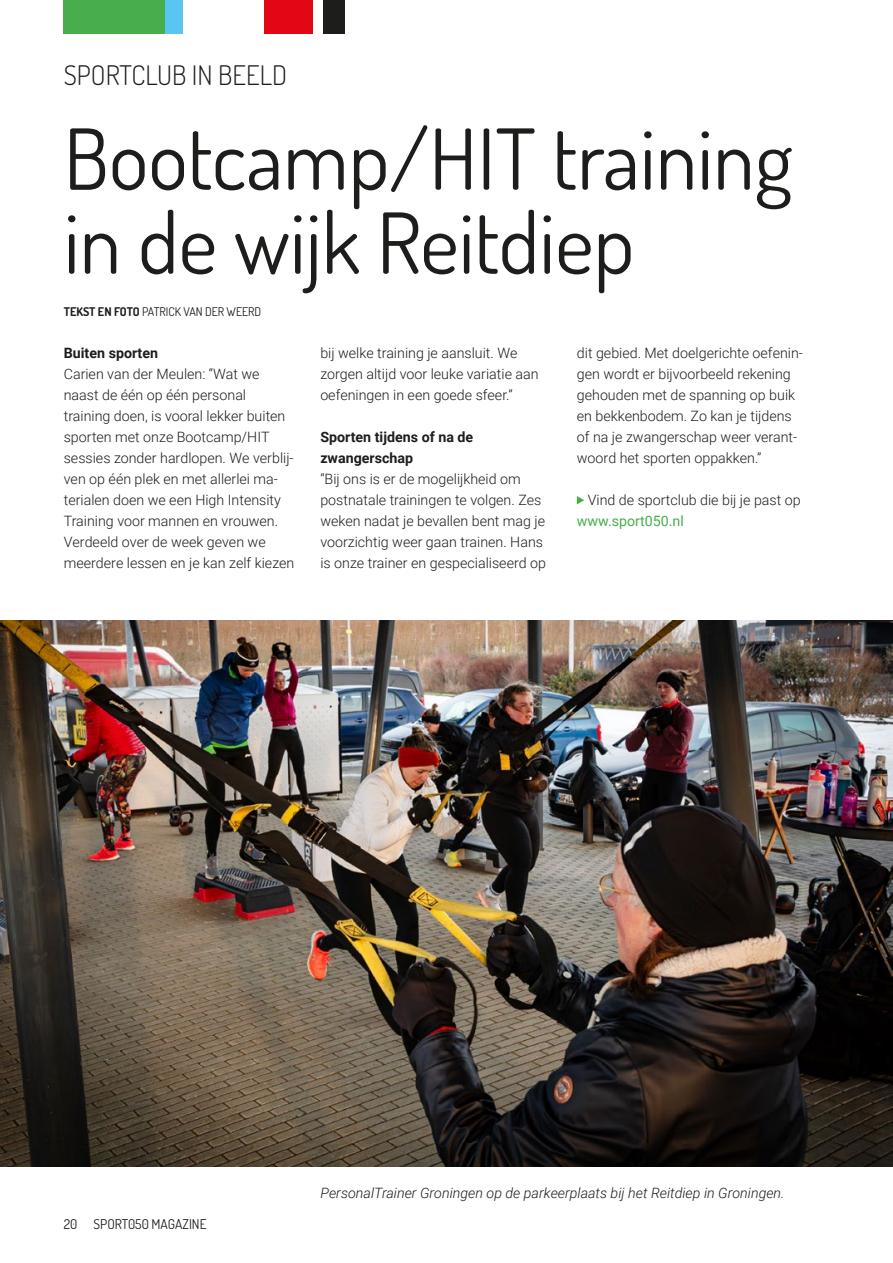
<style>
.page{position:relative;width:893px;height:1263px;background:#fff}
.page>*{position:absolute;margin:0;border:0;box-sizing:border-box;transform-origin:0 0}
.t1{font:84px/84px "Dosis";color:#1d1d1b}
.t2{font:300 27px "Dosis";color:#1d1d1b}
.t3{font:300 14.25px/21px "Roboto";color:#1d1d1b}
.t4{font:italic 300 14.25px "Roboto";color:#1d1d1b}
.t5{font:700 14.25px/21px "Roboto";color:#1d1d1b}
.t6{font:14.25px "Roboto";color:#47ae4b}
.t7{font:13.5px "Dosis";color:#1d1d1b}
.t8{font:12px "Dosis";color:#1d1d1b}
.s1{font-weight:700}
</style>
<div class="page">
<div style="left:264px;top:0;width:49px;height:34px;background:#e30614"></div>
<div style="left:64px;top:0;width:102px;height:34px;background:#47ae4b"></div>
<div style="left:323px;top:0;width:21px;height:34px;background:#1d1d1b"></div>
<div style="left:166px;top:0;width:17px;height:34px;background:#5bc5f2"></div>
<img style="left:0;top:620px;width:893px;height:546px">
<svg style="left:577px;top:496px;width:7px;height:8px"></svg>
<h2 class="t2" style="left:64px;top:56px;width:225px">SPORTCLUB IN BEELD</h2>
<h1 class="t1" style="left:64px;top:113px;width:730px">Bootcamp/HIT training in de wijk Reitdiep</h1>
<p class="t8" style="left:64px;top:303px;width:199px"><span class="s1">TEKST EN FOTO</span> PATRICK VAN DER WEERD</p>
<p class="t3" style="left:577px;top:342px;width:228px">dit gebied. Met doelgerichte oefenin&shy;gen wordt er bijvoorbeeld rekening gehouden met de spanning op buik en bekkenbodem. Zo kan je tijdens of na je zwangerschap weer verant&shy;woord het sporten oppakken.”</p>
<p class="t3" style="left:588px;top:489px;width:214px">Vind de sportclub die bij je past op</p>
<p class="t6" style="left:577px;top:511px;width:108px">www.sport050.nl</p>
<p class="t3" style="left:320px;top:342px;width:220px">bij welke training je aansluit. We zorgen altijd voor leuke variatie aan oefeningen in een goede sfeer.”</p>
<p class="t5" style="left:320px;top:426px;width:154px">Sporten tijdens of na de zwangerschap</p>
<p class="t3" style="left:320px;top:468px;width:227px">“Bij ons is er de mogelijkheid om postnatale trainingen te volgen. Zes weken nadat je bevallen bent mag je voorzichtig weer gaan trainen. Hans is onze trainer en gespecialiseerd op</p>
<p class="t5" style="left:64px;top:342px;width:96px">Buiten sporten</p>
<p class="t3" style="left:64px;top:363px;width:232px">Carien van der Meulen: “Wat we naast de één op één personal training doen, is vooral lekker buiten sporten met onze Bootcamp/HIT sessies zonder hardlopen. We verblij&shy;ven op één plek en met allerlei ma&shy;terialen doen we een High Intensity Training voor mannen en vrouwen.<br>Verdeeld over de week geven we meerdere lessen en je kan zelf kiezen</p>
<p class="t7" style="left:64px;top:1215px;width:144px">20 SPORT050 MAGAZINE</p>
<p class="t4" style="left:320px;top:1183px;width:466px">PersonalTrainer Groningen op de parkeerplaats bij het Reitdiep in Groningen.</p>
</div>
